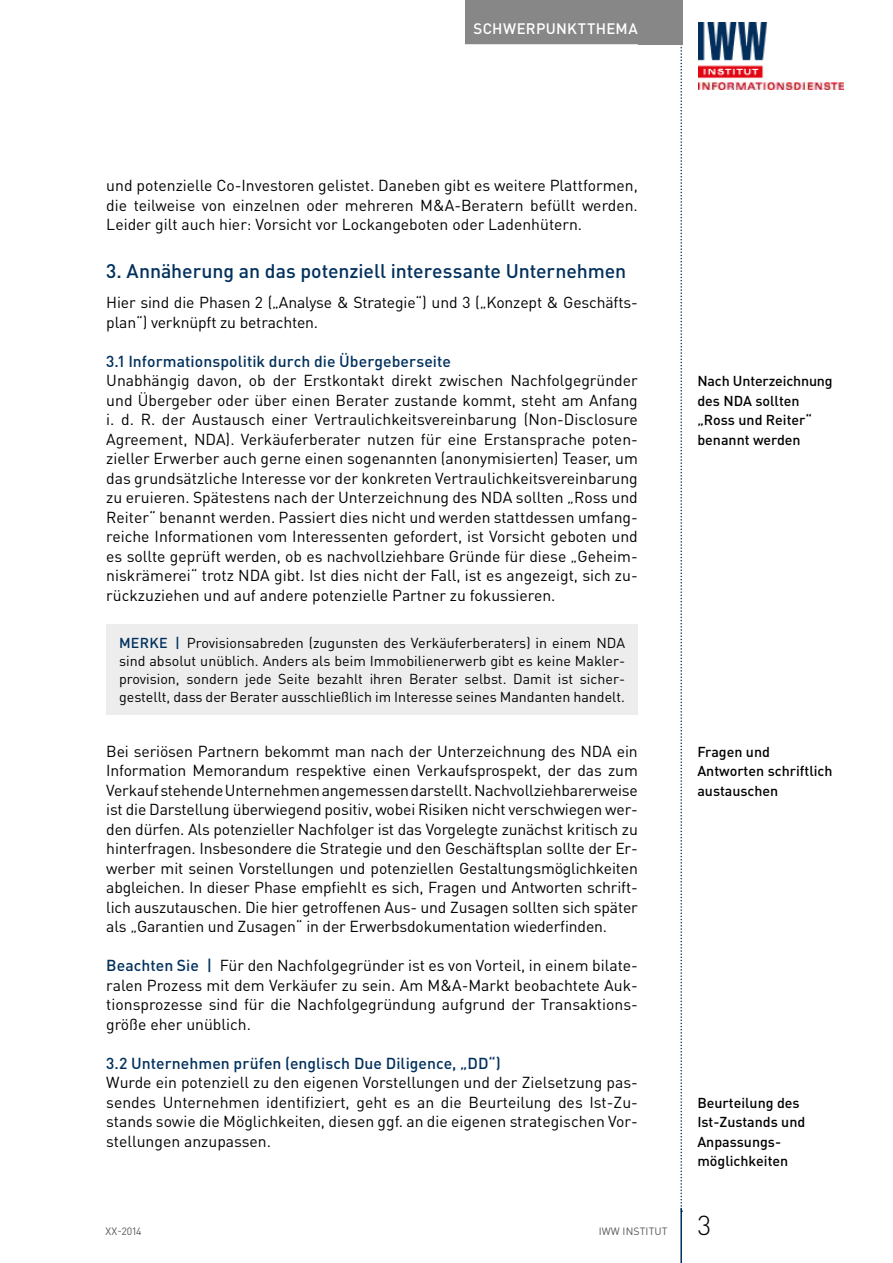
<style>
.page{position:relative;width:893px;height:1263px;background:#fff}
.page>*{position:absolute;margin:0;border:0;box-sizing:border-box;transform-origin:0 0}
.t1{font:300 27px "DIN Pro";color:#000}
.t2{font:500 19.5px "DIN Pro";letter-spacing:-.005em;color:#00305d}
.t3{font:15.75px/19.5px "DIN Pro";color:#000;text-align:justify}
.t4{font:500 15.75px "DIN Pro";letter-spacing:.005em;color:#00305d}
.t5{font:500 15px "DIN Pro";letter-spacing:.025em;color:#fff}
.t6{font:14.25px/18px "DIN Pro";color:#000;text-align:justify}
.t7{font:500 14.25px/19.5px "DIN Pro";color:#000}
.t8{font:10.5px "DIN Pro";letter-spacing:.01em;color:#575756}
.s1{font-weight:500;color:#00305d}
</style>
<div class="page">
<svg style="left:680px;top:44px;width:2px;height:1164px"></svg>
<div style="left:638px;top:0;width:44px;height:44px;background:#878787"></div>
<hr style="left:680px;top:1208px;width:2px;height:55px;background:#00305d">
<div style="left:465px;top:0;width:181px;height:44px;background:#878787"></div>
<img style="left:699px;top:23px;width:144px;height:66px">
<div style="left:106px;top:625px;width:532px;height:90px;background:#ededed"></div>
<p class="t5" style="left:473px;top:18px;width:166px">SCHWERPUNKTTHEMA</p>
<p class="t3" style="left:106px;top:175px;width:533px">und potenzielle Co-Investoren gelistet. Daneben gibt es weitere Plattformen, die teilweise von einzelnen oder mehreren M&amp;A-Beratern befüllt werden.<br>Leider gilt auch hier: Vorsicht vor Lockangeboten oder Ladenhütern.</p>
<p class="t2" style="left:106px;top:258px;width:522px">3. Annäherung an das potenziell interessante Unternehmen</p>
<p class="t3" style="left:106px;top:292px;width:533px">Hier sind die Phasen 2 („Analyse &amp; Strategie“) und 3 („Konzept &amp; Geschäfts&shy;plan“) verknüpft zu betrachten.</p>
<p class="t4" style="left:106px;top:350px;width:346px">3.1 Informationspolitik durch die Übergeberseite</p>
<p class="t3" style="left:106px;top:370px;width:533px">Unabhängig davon, ob der Erstkontakt direkt zwischen Nachfolgegründer und Übergeber oder über einen Berater zustande kommt, steht am Anfang i. d. R. der Austausch einer Vertraulichkeitsvereinbarung (Non-Disclosure Agreement, NDA). Verkäuferberater nutzen für eine Erstansprache poten&shy;zieller Erwerber auch gerne einen sogenannten (anonymisierten) Teaser, um das grundsätzliche Interesse vor der konkreten Vertraulichkeitsvereinbarung zu eruieren. Spätestens nach der Unterzeichnung des NDA sollten „Ross und Reiter“ benannt werden. Passiert dies nicht und werden stattdessen umfang&shy;reiche Informationen vom Interessenten gefordert, ist Vorsicht geboten und es sollte geprüft werden, ob es nachvollziehbare Gründe für diese „Geheim&shy;niskrämerei“ trotz NDA gibt. Ist dies nicht der Fall, ist es angezeigt, sich zu&shy;rückzuziehen und auf andere potenzielle Partner zu fokussieren.</p>
<p class="t6" style="left:119px;top:634px;width:508px"><span class="s1">MERKE |</span> Provisionsabreden (zugunsten des Verkäuferberaters) in einem NDA sind absolut unüblich. Anders als beim Immobilienerwerb gibt es keine Makler&shy;provision, sondern jede Seite bezahlt ihren Berater selbst. Damit ist sicher&shy;gestellt, dass der Berater ausschließlich im Interesse seines Mandanten handelt.</p>
<p class="t3" style="left:106px;top:741px;width:533px">Bei seriösen Partnern bekommt man nach der Unterzeichnung des NDA ein Information Memorandum respektive einen Verkaufsprospekt, der das zum Verkauf stehende Unternehmen angemessen darstellt. Nachvollziehbarerweise ist die Darstellung überwiegend positiv, wobei Risiken nicht verschwiegen wer&shy;den dürfen. Als potenzieller Nachfolger ist das Vorgelegte zunächst kritisch zu hinterfragen. Insbesondere die Strategie und den Geschäftsplan sollte der Er&shy;werber mit seinen Vorstellungen und potenziellen Gestaltungsmöglichkeiten abgleichen. In dieser Phase empfiehlt es sich, Fragen und Antworten schrift&shy;lich auszutauschen. Die hier getroffenen Aus- und Zusagen sollten sich später als „Garantien und Zusagen“ in der Erwerbsdokumentation wiederfinden.</p>
<p class="t3" style="left:106px;top:955px;width:533px"><span class="s1">Beachten Sie |</span> Für den Nachfolgegründer ist es von Vorteil, in einem bilate&shy;ralen Prozess mit dem Verkäufer zu sein. Am M&amp;A-Markt beobachtete Auk&shy;tionsprozesse sind für die Nachfolgegründung aufgrund der Transaktions&shy;größe eher unüblich.</p>
<p class="t4" style="left:106px;top:1052px;width:396px">3.2 Unternehmen prüfen (englisch Due Diligence, „DD“)</p>
<p class="t3" style="left:106px;top:1072px;width:533px">Wurde ein potenziell zu den eigenen Vorstellungen und der Zielsetzung pas&shy;sendes Unternehmen identifiziert, geht es an die Beurteilung des Ist-Zu&shy;stands sowie die Möglichkeiten, diesen ggf. an die eigenen strategischen Vor&shy;stellungen anzupassen.</p>
<p class="t7" style="left:697px;top:371px;width:137px">Nach Unterzeichnung des NDA sollten „Ross und Reiter“ benannt werden</p>
<p class="t7" style="left:697px;top:741px;width:137px">Fragen und<br>Antworten schriftlich austauschen</p>
<p class="t7" style="left:697px;top:1092px;width:109px">Beurteilung des<br>Ist-Zustands und<br>Anpassungs&shy;möglichkeiten</p>
<p class="t8" style="left:106px;top:1224px;width:38px">XX-2014</p>
<p class="t8" style="left:599px;top:1224px;width:70px">IWW INSTITUT</p>
<h1 class="t1" style="left:697px;top:1207px;width:15px">3</h1>
</div>
